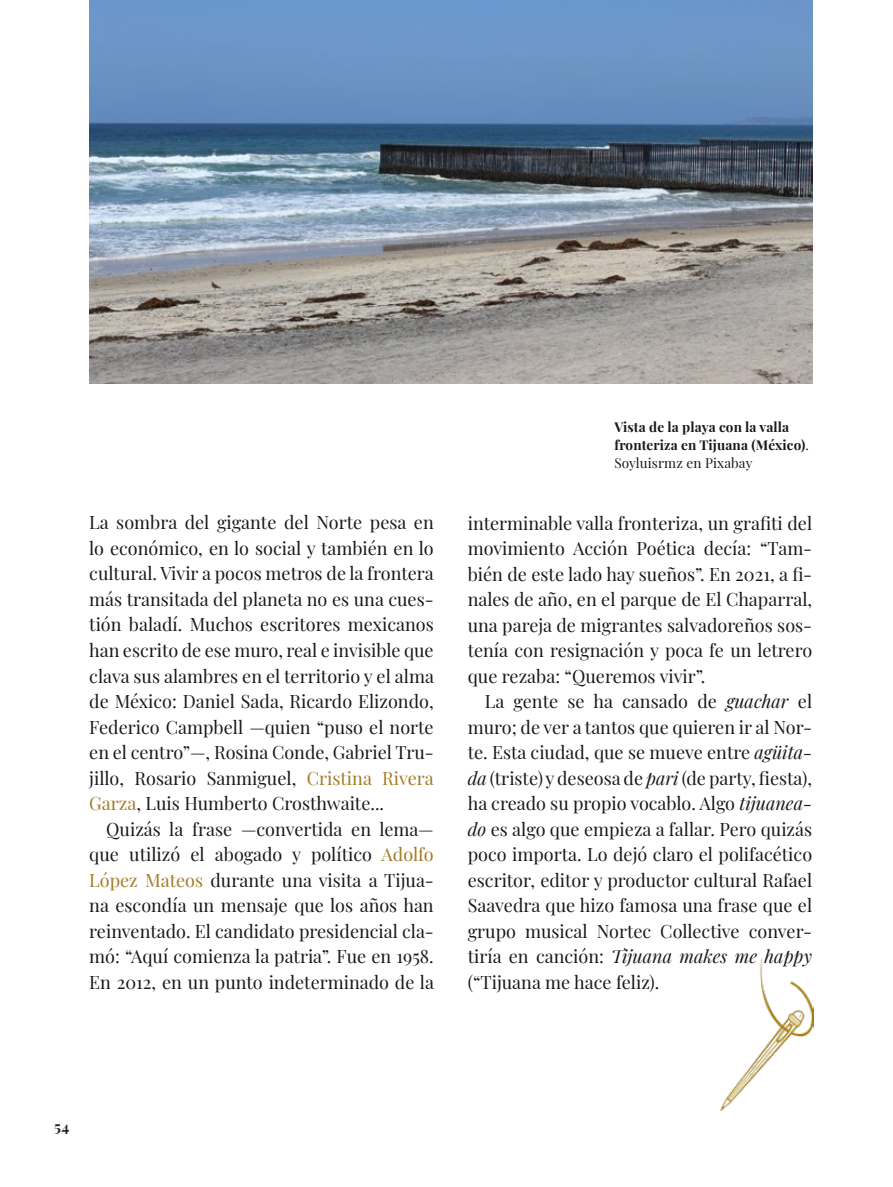
<style>
.page{position:relative;width:893px;height:1187px;background:#fff}
.page>*{position:absolute;margin:0;border:0;box-sizing:border-box;transform-origin:0 0}
.t1{font:18px/25.5px "Playfair Display";color:#1a171c;text-align:justify}
.t2{font:700 15px "Playfair Display";color:#1a171c}
.t3{font:700 13.5px/18px "Playfair Display";letter-spacing:.01em;color:#1a171c}
.s1{color:#a37b25}
.s2{font-weight:400}
.s3{font-style:italic}
</style>
<div class="page">
<img style="left:89px;top:0;width:723px;height:383px">
<img style="left:720px;top:958px;width:93px;height:152px">
<p class="t1" style="left:89px;top:508px;width:346px">La sombra del gigante del Norte pesa en lo económico, en lo social y también en lo cultural. Vivir a pocos metros de la frontera más transitada del planeta no es una cues&shy;tión baladí. Muchos escritores mexicanos han escrito de ese muro, real e invisible que clava sus alambres en el territorio y el alma de México: Daniel Sada, Ricardo Elizondo, Federico Campbell —quien “puso el norte en el centro”—, Rosina Conde, Gabriel Tru&shy;jillo, Rosario Sanmiguel, <span class="s1">Cristina Rivera Garza</span>, Luis Humberto Crosthwaite...</p>
<p class="t1" style="left:89px;top:814px;width:346px;text-indent:17px">Quizás la frase —convertida en lema— que utilizó el abogado y político <span class="s1">Adolfo López Mateos</span> durante una visita a Tijua&shy;na escondía un mensaje que los años han reinventado. El candidato presidencial cla&shy;mó: “Aquí comienza la patria”. Fue en 1958.<br>En 2012, en un punto indeterminado de la</p>
<p class="t3" style="left:614px;top:416px;width:196px">Vista de la playa con la valla fronteriza en Tijuana (México)<span class="s2">.<br>Soyluisrmz en Pixabay</span></p>
<p class="t1" style="left:468px;top:508px;width:346px">interminable valla fronteriza, un grafiti del movimiento Acción Poética decía: “Tam&shy;bién de este lado hay sueños”. En 2021, a fi&shy;nales de año, en el parque de El Chaparral, una pareja de migrantes salvadoreños sos&shy;tenía con resignación y poca fe un letrero que rezaba: “Queremos vivir”.</p>
<p class="t1" style="left:468px;top:687px;width:346px;text-indent:17px">La gente se ha cansado de <span class="s3">guachar</span> el muro; de ver a tantos que quieren ir al Nor&shy;te. Esta ciudad, que se mueve entre <span class="s3">agüita&shy;da</span> (triste) y deseosa de <span class="s3">pari</span> (de party, fiesta), ha creado su propio vocablo. Algo <span class="s3">tijuanea&shy;do</span> es algo que empieza a fallar. Pero quizás poco importa. Lo dejó claro el polifacético escritor, editor y productor cultural Rafael Saavedra que hizo famosa una frase que el grupo musical Nortec Collective conver&shy;tiría en canción: <span class="s3">Tijuana makes me happy </span>(“Tijuana me hace feliz).</p>
<p class="t2" style="left:54px;top:1114px;width:17px">54</p>
</div>
